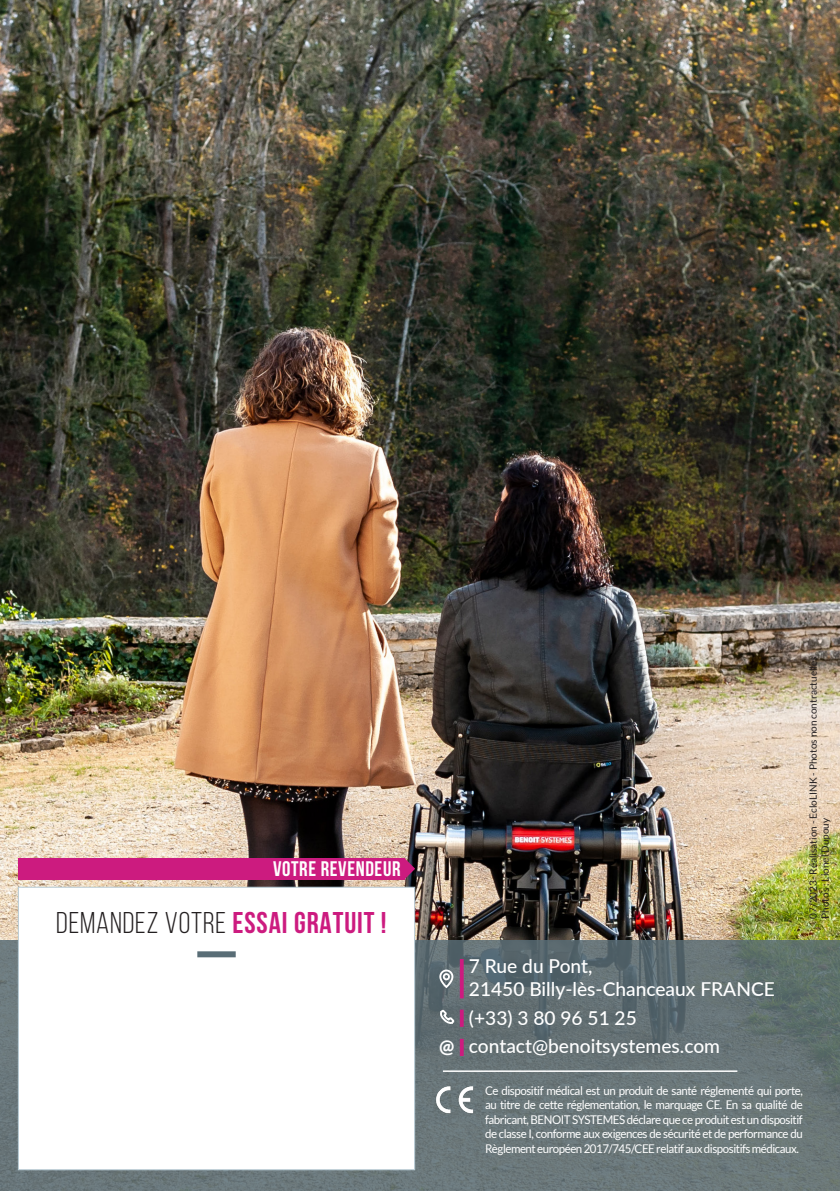
<style>
.page{position:relative;width:840px;height:1191px;background:#fff}
.page>*{position:absolute;margin:0;border:0;box-sizing:border-box;transform-origin:0 0}
.t1{font:30px "Bebas Neue";letter-spacing:.03em;color:#231f20}
.t2{font:700 21px "Bebas Neue";letter-spacing:.03em;color:#fff}
.t3{font:500 19.2px "Lato";color:#fff}
.t4{font:800 18px "Lato";color:#fff}
.t5{font:12px/14.4px "Lato";letter-spacing:-.04em;color:#fff;text-align:justify;scale:.96 1}
.t6{font:10px "Lato";color:#231f20}
.s1{font-weight:700;color:#cc1b7f}
</style>
<div class="page">
<img style="left:0;top:0;width:839px;height:939px">
<svg style="left:0;top:939px;width:839px;height:252px;fill:#687577"></svg>
<svg style="left:438px;top:1008px;width:18px;height:19px"></svg>
<svg style="left:438px;top:968px;width:16px;height:21px"></svg>
<svg style="left:459px;top:959px;width:4px;height:39px"></svg>
<svg style="left:459px;top:1009px;width:4px;height:17px"></svg>
<svg style="left:459px;top:1038px;width:4px;height:18px"></svg>
<div style="left:18px;top:886px;width:397px;height:284px;background:#fff;border:1px solid #b7cbd5"></div>
<hr style="left:442px;top:1070px;width:295px;height:2px;background:#fff">
<div style="left:197px;top:951px;width:38px;height:6px;background:#596d76"></div>
<img style="left:431px;top:1083px;width:44px;height:36px">
<div style="left:18px;top:858px;width:386px;height:21px;background:#cc1b7f"></div>
<svg style="left:404px;top:858px;width:11px;height:21px"></svg>
<p class="t2" style="left:273px;top:856px;width:129px">VOTRE REVENDEUR</p>
<p class="t1" style="left:56px;top:906px;width:332px">DEMANDEZ VOTRE <span class="s1">ESSAI GRATUIT !</span></p>
<p class="t3" style="left:468px;top:952px;width:125px">7 Rue du Pont,</p>
<p class="t3" style="left:468px;top:975px;width:307px">21450 Billy-lès-Chanceaux FRANCE</p>
<p class="t3" style="left:468px;top:1004px;width:169px">(+33) 3 80 96 51 25</p>
<p class="t6" style="left:807px;top:918px;width:264px;rotate:-90deg">07/2023- Réalisation - EcloLINK - Photos non contractuelles</p>
<p class="t6" style="left:819px;top:918px;width:102px;rotate:-90deg">Photos : Lionel Dupouy</p>
<p class="t4" style="left:439px;top:1032px;width:17px">@</p>
<p class="t3" style="left:468px;top:1032px;width:252px">contact@benoitsystemes.com</p>
<p class="t5" style="left:484px;top:1083px;width:332px">Ce dispositif médical est un produit de santé réglementé qui porte, au titre de cette réglementation, le marquage CE. En sa qualité de fabricant, BENOIT SYSTEMES déclare que ce produit est un dispositif de classe I, conforme aux exigences de sécurité et de performance du Règlement européen 2017/745/CEE relatif aux dispositifs médicaux.</p>
</div>
